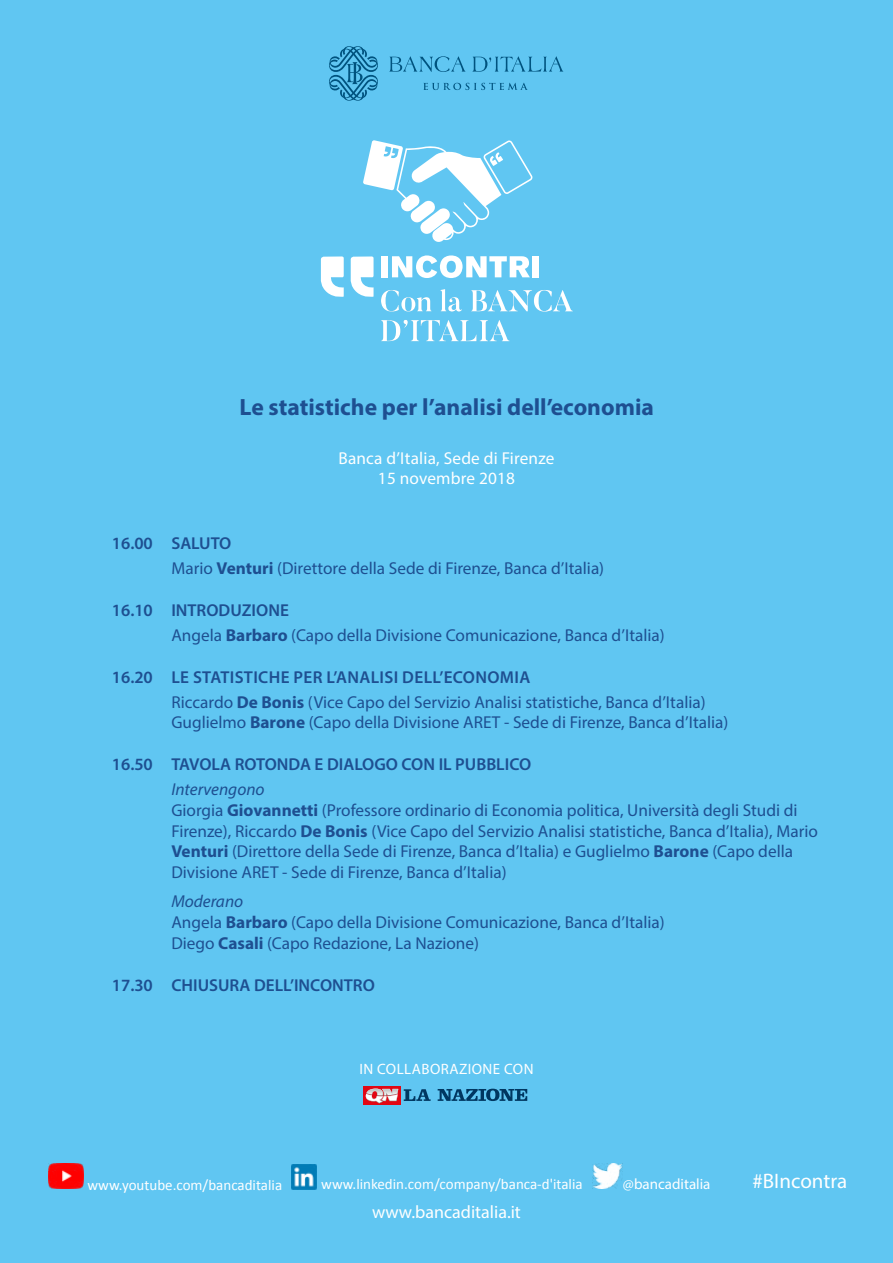
<style>
.page{position:relative;width:893px;height:1263px;background:#60c6f2}
.page>*{position:absolute;margin:0;border:0;box-sizing:border-box;transform-origin:0 0}
.t1{font:700 23.55px "Myriad Pro";color:#1e4f91}
.t2{font:21px "Myriad Pro";color:#fff}
.t3{font:18px "Myriad Pro";color:#fff}
.t4{font:17.25px/20.7px "Myriad Pro";color:#1e4f91}
.t5{font:600 17.25px "Myriad Pro";color:#1e4f91}
.t6{font:17.25px/20.7px "Myriad Pro";letter-spacing:.01em;color:#fff;text-align:center}
.t7{font:15px "Calibri";color:#fff}
.t8{font:15px "Myriad Pro";letter-spacing:.03em;color:#fff}
.t9{font:15px "Myriad Pro";color:#fff}
.s1{font-weight:600}
.s2{font-weight:700}
.s3{font-style:italic}
</style>
<div class="page">
<svg style="left:381px;top:290px;width:50px;height:22px"></svg>
<svg style="left:440px;top:289px;width:22px;height:23px"></svg>
<svg style="left:471px;top:290px;width:102px;height:22px"></svg>
<svg style="left:381px;top:320px;width:128px;height:21px"></svg>
<div style="left:381px;top:256px;width:7px;height:21px;background:#fff"></div>
<svg style="left:392px;top:255px;width:138px;height:23px"></svg>
<div style="left:532px;top:256px;width:7px;height:21px;background:#fff"></div>
<svg style="left:350px;top:256px;width:24px;height:41px"></svg>
<svg style="left:320px;top:256px;width:24px;height:41px"></svg>
<svg style="left:363px;top:140px;width:170px;height:102px"></svg>
<svg style="left:389px;top:56px;width:76px;height:16px"></svg>
<svg style="left:472px;top:56px;width:91px;height:16px"></svg>
<svg style="left:423px;top:83px;width:105px;height:7px"></svg>
<svg style="left:329px;top:46px;width:49px;height:55px"></svg>
<img style="left:592px;top:1164px;width:31px;height:24px">
<img style="left:48px;top:1163px;width:35px;height:25px">
<img style="left:292px;top:1164px;width:24px;height:25px">
<div style="left:364px;top:1086px;width:37px;height:19px;background:#e30613"></div>
<svg style="left:366px;top:1088px;width:32px;height:15px"></svg>
<svg style="left:404px;top:1089px;width:123px;height:12px"></svg>
<h1 class="t1" style="left:239px;top:392px;width:416px">Le statistiche per l’analisi dell’economia</h1>
<p class="t6" style="left:339px;top:447px;width:217px">Banca d’Italia, Sede di Firenze<br>15 novembre 2018</p>
<p class="t4" style="left:171px;top:530px;width:434px;line-height:24.9px;text-indent:-60px"><span class="s1">16.00 SALUTO<br></span>Mario <span class="s2">Venturi</span> (Direttore della Sede di Firenze, Banca d’Italia)</p>
<p class="t4" style="left:171px;top:597px;width:495px;line-height:24.9px;text-indent:-60px"><span class="s1">16.10 INTRODUZIONE<br></span>Angela <span class="s2">Barbaro</span> (Capo della Divisione Comunicazione, Banca d’Italia)</p>
<p class="t4" style="left:171px;top:664px;width:536px;line-height:24.9px;text-indent:-60px"><span class="s1">16.20 LE STATISTICHE PER L’ANALISI DELL’ECONOMIA<br></span>Riccardo <span class="s2">De Bonis</span> (Vice Capo del Servizio Analisi statistiche, Banca d’Italia)</p>
<p class="t4" style="left:171px;top:712px;width:559px">Guglielmo <span class="s2">Barone</span> (Capo della Divisione ARET - Sede di Firenze, Banca d’Italia)</p>
<p class="t5" style="left:112px;top:753px;width:421px">16.50 TAVOLA ROTONDA E DIALOGO CON IL PUBBLICO</p>
<p class="t4" style="left:171px;top:779px;width:648px"><span class="s3">Intervengono<br></span>Giorgia <span class="s2">Giovannetti</span> (Professore ordinario di Economia politica, Università degli Studi di Firenze), Riccardo <span class="s2">De Bonis</span> (Vice Capo del Servizio Analisi statistiche, Banca d’Italia), Mario <span class="s2">Venturi</span> (Direttore della Sede di Firenze, Banca d’Italia) e Guglielmo <span class="s2">Barone</span> (Capo della Divisione ARET - Sede di Firenze, Banca d’Italia)</p>
<p class="t4" style="left:171px;top:891px;width:495px"><span class="s3">Moderano<br></span>Angela <span class="s2">Barbaro</span> (Capo della Divisione Comunicazione, Banca d’Italia)<br>Diego <span class="s2">Casali</span> (Capo Redazione, La Nazione)</p>
<p class="t5" style="left:112px;top:974px;width:264px">17.30 CHIUSURA DELL’INCONTRO</p>
<p class="t8" style="left:359px;top:1060px;width:176px">IN COLLABORAZIONE CON</p>
<p class="t7" style="left:88px;top:1175px;width:196px">www.youtube.com/bancaditalia</p>
<p class="t7" style="left:321px;top:1174px;width:263px">www.linkedin.com/company/banca-d'italia</p>
<p class="t9" style="left:623px;top:1174px;width:89px">@bancaditalia</p>
<p class="t2" style="left:752px;top:1168px;width:96px">#BIncontra</p>
<p class="t3" style="left:372px;top:1201px;width:150px">www.bancaditalia.it</p>
</div>
